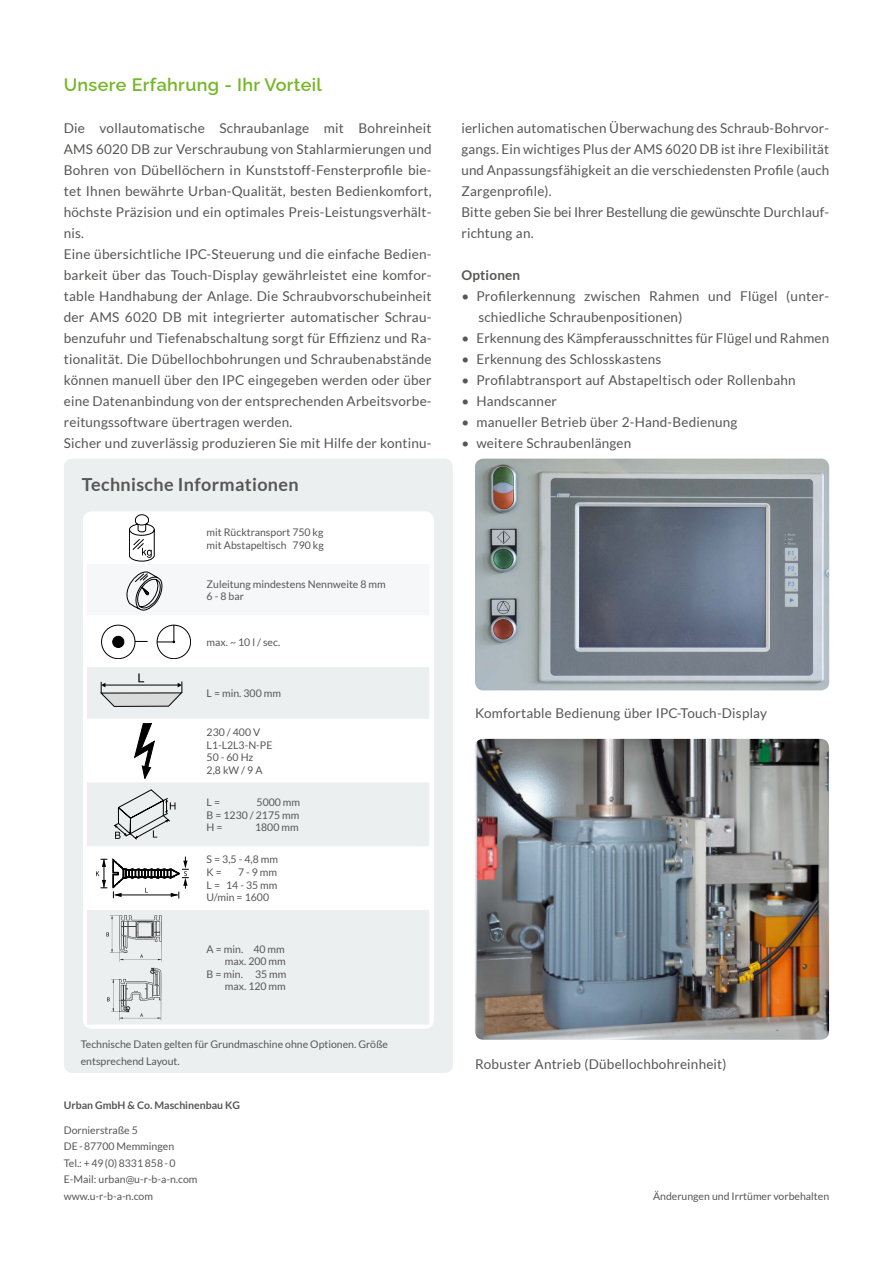
<style>
.page{position:relative;width:893px;height:1263px;background:#fff}
.page>*{position:absolute;margin:0;border:0;box-sizing:border-box;transform-origin:0 0}
.t1{font:600 18px "Raleway";letter-spacing:.02em;color:#75b726}
.t2{font:700 18px "Lato";letter-spacing:.02em;color:#565655}
.t3{font:13.5px/21px "Lato";letter-spacing:.015em;color:#565655}
.t4{font:700 13.5px "Lato";letter-spacing:.015em;color:#565655}
.t5{font:10.5px/12.6px "Lato";color:#565655}
.t6{font:700 10.5px "Lato";color:#565655}
</style>
<div class="page">
<div style="left:64px;top:459px;width:389px;height:614px;background:#eceff0;border-radius:9px"></div>
<div style="left:87px;top:616px;width:342px;height:51px;background:#fff"></div>
<svg style="left:87px;top:719px;width:342px;height:302px"></svg>
<img style="left:475px;top:459px;width:354px;height:231px">
<img style="left:475px;top:739px;width:354px;height:301px">
<svg style="left:107px;top:915px;width:55px;height:47px"></svg>
<svg style="left:107px;top:968px;width:54px;height:52px"></svg>
<svg style="left:96px;top:859px;width:11px;height:29px"></svg>
<svg style="left:113px;top:857px;width:76px;height:41px;background:#c8c8c8"></svg>
<svg style="left:113px;top:789px;width:62px;height:51px"></svg>
<svg style="left:135px;top:723px;width:19px;height:55px"></svg>
<svg style="left:100px;top:673px;width:83px;height:34px"></svg>
<svg style="left:101px;top:625px;width:90px;height:34px;background:#e0e0e0"></svg>
<svg style="left:87px;top:514px;width:342px;height:102px"></svg>
<h1 class="t1" style="left:64px;top:70px;width:260px">Unsere Erfahrung - Ihr Vorteil</h1>
<p class="t3" style="left:64px;top:117px;width:369px">Die vollautomatische Schraubanlage mit Bohreinheit AMS 6020 DB zur Verschraubung von Stahlarmierungen und Bohren von Dübellöchern in Kunststoff-Fensterprofile bie&shy;tet Ihnen bewährte Urban-Qualität, besten Bedienkomfort, höchste Präzision und ein optimales Preis-Leistungsverhält&shy;nis.<br>Eine übersichtliche IPC-Steuerung und die einfache Bedien&shy;barkeit über das Touch-Display gewährleistet eine komfor&shy;table Handhabung der Anlage. Die Schraubvorschubeinheit der AMS 6020 DB mit integrierter automatischer Schrau&shy;benzufuhr und Tiefenabschaltung sorgt für Effizienz und Ra&shy;tionalität. Die Dübellochbohrungen und Schraubenabstände können manuell über den IPC eingegeben werden oder über eine Datenanbindung von der entsprechenden Arbeitsvorbe&shy;reitungssoftware übertragen werden.<br>Sicher und zuverlässig produzieren Sie mit Hilfe der kontinu-</p>
<p class="t3" style="left:461px;top:117px;width:369px">ierlichen automatischen Überwachung des Schraub-Bohrvor&shy;gangs. Ein wichtiges Plus der AMS 6020 DB ist ihre Flexibilität und Anpassungsfähigkeit an die verschiedensten Profile (auch Zargenprofile).<br>Bitte geben Sie bei Ihrer Bestellung die gewünschte Durchlauf&shy;richtung an.</p>
<p class="t4" style="left:461px;top:267px;width:60px">Optionen</p>
<p class="t3" style="left:478px;top:285px;width:352px;text-indent:-17px">• Profilerkennung zwischen Rahmen und Flügel (unter&shy;schiedliche Schraubenpositionen)</p>
<p class="t3" style="left:461px;top:327px;width:369px">• Erkennung des Kämpferausschnittes für Flügel und Rahmen</p>
<p class="t3" style="left:461px;top:348px;width:202px">• Erkennung des Schlosskastens</p>
<p class="t3" style="left:461px;top:369px;width:336px">• Profilabtransport auf Abstapeltisch oder Rollenbahn</p>
<p class="t3" style="left:461px;top:390px;width:97px">• Handscanner</p>
<p class="t3" style="left:461px;top:411px;width:278px">• manueller Betrieb über 2-Hand-Bedienung</p>
<p class="t3" style="left:461px;top:432px;width:171px">• weitere Schraubenlängen</p>
<h1 class="t2" style="left:82px;top:474px;width:218px">Technische Informationen</h1>
<p class="t5" style="left:207px;top:526px;width:119px">mit Rücktransport 750 kg mit Abstapeltisch 790 kg</p>
<p class="t5" style="left:207px;top:577px;width:181px">Zuleitung mindestens Nennweite 8 mm<br>6 - 8 bar</p>
<p class="t5" style="left:207px;top:635px;width:75px">max. ~ 10 l / sec.</p>
<p class="t5" style="left:207px;top:687px;width:76px">L = min. 300 mm</p>
<p class="t5" style="left:207px;top:726px;width:67px">230 / 400 V<br>L1-L2L3-N-PE<br>50 - 60 Hz<br>2,8 kW / 9 A</p>
<p class="t5" style="left:207px;top:796px;width:15px">L =</p>
<p class="t5" style="left:207px;top:796px;width:95px;text-align:justify;text-indent:50px">5000 mm B = 1230 / 2175 mm H =</p>
<p class="t5" style="left:255px;top:821px;width:45px">1800 mm</p>
<p class="t5" style="left:207px;top:853px;width:73px">S = 3,5 - 4,8 mm<br>K =</p>
<p class="t5" style="left:207px;top:866px;width:72px;text-align:justify;text-indent:31px">7 - 9 mm L = 14 - 35 mm U/min = 1600</p>
<p class="t5" style="left:207px;top:942px;width:81px;text-align:right">A = min. 40 mm max. 200 mm<br>B = min. 35 mm max. 120 mm</p>
<p class="t5" style="left:81px;top:1036px;width:309px;line-height:16.5px">Technische Daten gelten für Grundmaschine ohne Optionen. Größe entsprechend Layout.</p>
<p class="t6" style="left:64px;top:1099px;width:178px">Urban GmbH &amp; Co. Maschinenbau KG</p>
<p class="t5" style="left:64px;top:1121px;width:135px;line-height:16.5px">Dornierstraße 5<br>DE-87700 Memmingen<br>Tel.: +49(0)8331 858-0<br>E-Mail: urban@u-r-b-a-n.com www.u-r-b-a-n.com</p>
<p class="t3" style="left:475px;top:702px;width:294px">Komfortable Bedienung über IPC-Touch-Display</p>
<p class="t3" style="left:475px;top:1053px;width:253px">Robuster Antrieb (Dübellochbohreinheit)</p>
<p class="t5" style="left:653px;top:1189px;width:178px">Änderungen und Irrtümer vorbehalten</p>
</div>
